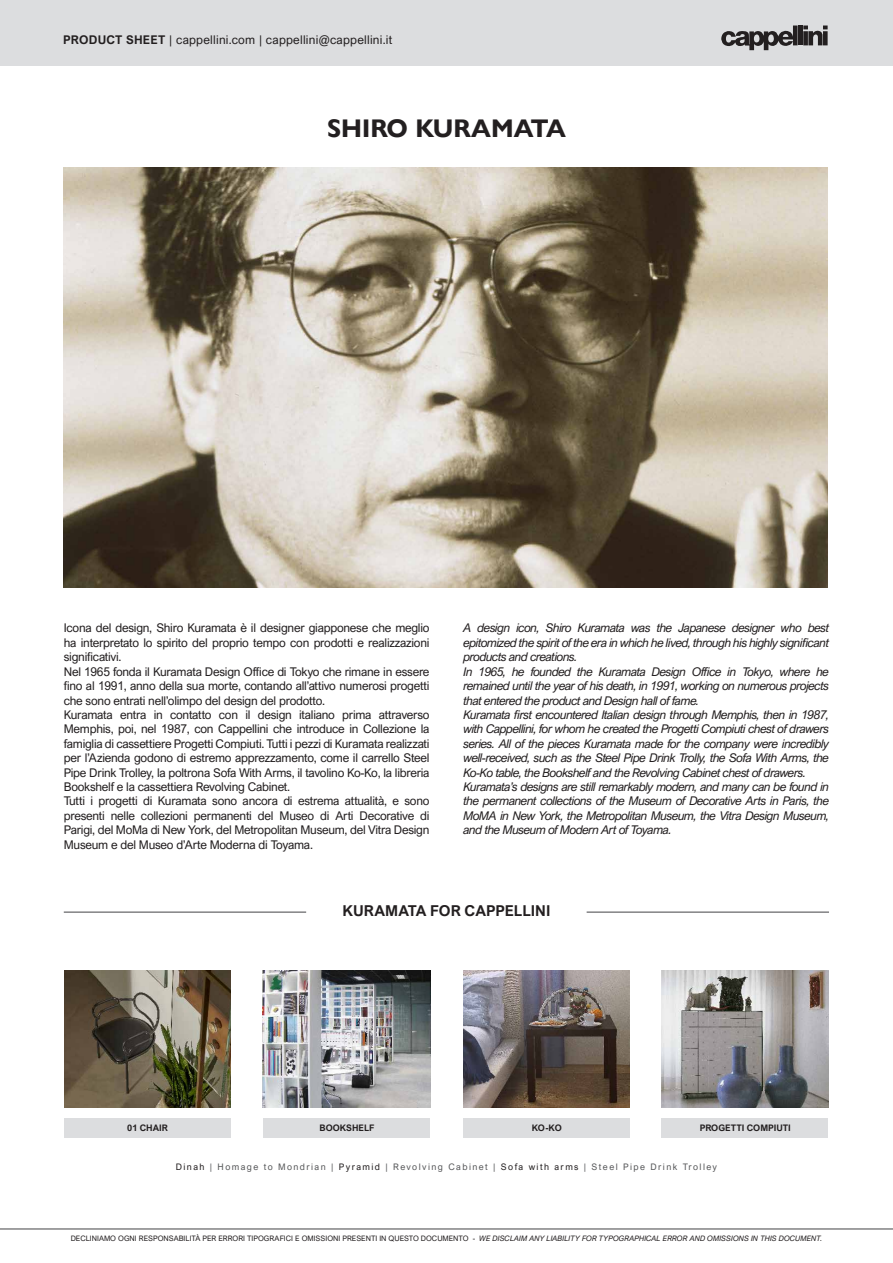
<style>
.page{position:relative;width:893px;height:1263px;background:#fff}
.page>*{position:absolute;margin:0;border:0;box-sizing:border-box;transform-origin:0 0}
.t1{font:700 25.5px "Gill Sans Nova";color:#231f20}
.t2{font:700 15px "Arial Nova";color:#231f20}
.t3{font:12px/14.4px "Arial Nova";letter-spacing:-.02em;color:#231f20}
.t4{font:italic 12px/14.4px "Arial Nova";letter-spacing:-.04em;color:#231f20}
.t5{font:12px "Arial Nova";letter-spacing:.02em;color:#231f20}
.t6{font:9px "Arial Nova";letter-spacing:.16em;color:#57585a}
.t7{font:700 9px "Arial Nova";color:#231f20}
.t8{font:7.5px "Arial Nova";color:#231f20}
.s1{font-weight:700}
.s2{color:#231f20}
.s3{font-style:italic}
</style>
<div class="page">
<img style="left:64px;top:971px;width:167px;height:136px">
<div style="left:463px;top:1118px;width:166px;height:19px;background:#dcdddf"></div>
<div style="left:263px;top:1118px;width:167px;height:19px;background:#dcdddf"></div>
<hr style="left:64px;top:911px;width:242px;height:2px;background:#57585a">
<div style="left:0;top:0;width:893px;height:65px;background:#dcdddf"></div>
<svg style="left:721px;top:26px;width:76px;height:24px"></svg>
<div style="left:798px;top:26px;width:5px;height:19px;background:#231f20"></div>
<svg style="left:803px;top:26px;width:25px;height:19px"></svg>
<hr style="left:0;top:1228px;width:893px;height:1px;background:#57585a">
<img style="left:464px;top:971px;width:165px;height:136px">
<img style="left:263px;top:971px;width:167px;height:136px">
<div style="left:64px;top:1118px;width:166px;height:19px;background:#dcdddf"></div>
<hr style="left:587px;top:911px;width:242px;height:2px;background:#57585a">
<img style="left:64px;top:167px;width:764px;height:420px">
<div style="left:662px;top:1118px;width:166px;height:19px;background:#dcdddf"></div>
<img style="left:661px;top:971px;width:167px;height:136px">
<p class="t5" style="left:63px;top:33px;width:331px"><span class="s1">PRODUCT SHEET</span> | cappellini.com | cappellini@cappellini.it</p>
<h1 class="t1" style="left:327px;top:113px;width:240px">SHIRO KURAMATA</h1>
<p class="t3" style="left:64px;top:621px;width:367px">Icona del design, Shiro Kuramata è il designer giapponese che meglio ha interpretato lo spirito del proprio tempo con prodotti e realizzazioni significativi.<br>Nel 1965 fonda il Kuramata Design Office di Tokyo che rimane in essere fino al 1991, anno della sua morte, contando all’attivo numerosi progetti che sono entrati nell’olimpo del design del prodotto.<br>Kuramata entra in contatto con il design italiano prima attraverso Memphis, poi, nel 1987, con Cappellini che introduce in Collezione la famiglia di cassettiere Progetti Compiuti. Tutti i pezzi di Kuramata realizzati per l’Azienda godono di estremo apprezzamento, come il carrello Steel Pipe Drink Trolley, la poltrona Sofa With Arms, il tavolino Ko-Ko, la libreria Bookshelf e la cassettiera Revolving Cabinet.<br>Tutti i progetti di Kuramata sono ancora di estrema attualità, e sono presenti nelle collezioni permanenti del Museo di Arti Decorative di Parigi, del MoMa di New York, del Metropolitan Museum, del Vitra Design Museum e del Museo d’Arte Moderna di Toyama.</p>
<p class="t4" style="left:463px;top:621px;width:367px">A design icon, Shiro Kuramata was the Japanese designer who best epitomized the spirit of the era in which he lived, through his highly significant products and creations.<br>In 1965, he founded the Kuramata Design Office in Tokyo, where he remained until the year of his death, in 1991, working on numerous projects that entered the product and Design hall of fame.<br>Kuramata first encountered Italian design through Memphis, then in 1987, with Cappellini, for whom he created the Progetti Compiuti chest of drawers series. All of the pieces Kuramata made for the company were incredibly well-received, such as the Steel Pipe Drink Trolly, the Sofa With Arms, the Ko-Ko table, the Bookshelf and the Revolving Cabinet chest of drawers.<br>Kuramata’s designs are still remarkably modern, and many can be found in the permanent collections of the Museum of Decorative Arts in Paris, the MoMA in New York, the Metropolitan Museum, the Vitra Design Museum, and the Museum of Modern Art of Toyama.</p>
<p class="t2" style="left:343px;top:902px;width:209px">KURAMATA FOR CAPPELLINI</p>
<p class="t7" style="left:127px;top:1122px;width:42px">01 CHAIR</p>
<p class="t7" style="left:320px;top:1122px;width:56px">BOOKSHELF</p>
<p class="t7" style="left:532px;top:1122px;width:31px">KO-KO</p>
<p class="t7" style="left:700px;top:1122px;width:93px">PROGETTI COMPIUTI</p>
<p class="t6" style="left:176px;top:1161px;width:543px"><span class="s2">Dinah</span> | Homage to Mondrian | <span class="s2">Pyramid</span> | Revolving Cabinet | <span class="s2">Sofa with arms</span> | Steel Pipe Drink Trolley</p>
<p class="t8" style="left:71px;top:1234px;width:753px">DECLINIAMO OGNI RESPONSABILITÀ PER ERRORI TIPOGRAFICI E OMISSIONI PRESENTI IN QUESTO DOCUMENTO - <span class="s3">WE DISCLAIM ANY LIABILITY FOR TYPOGRAPHICAL ERROR AND OMISSIONS IN THIS DOCUMENT.</span></p>
</div>
